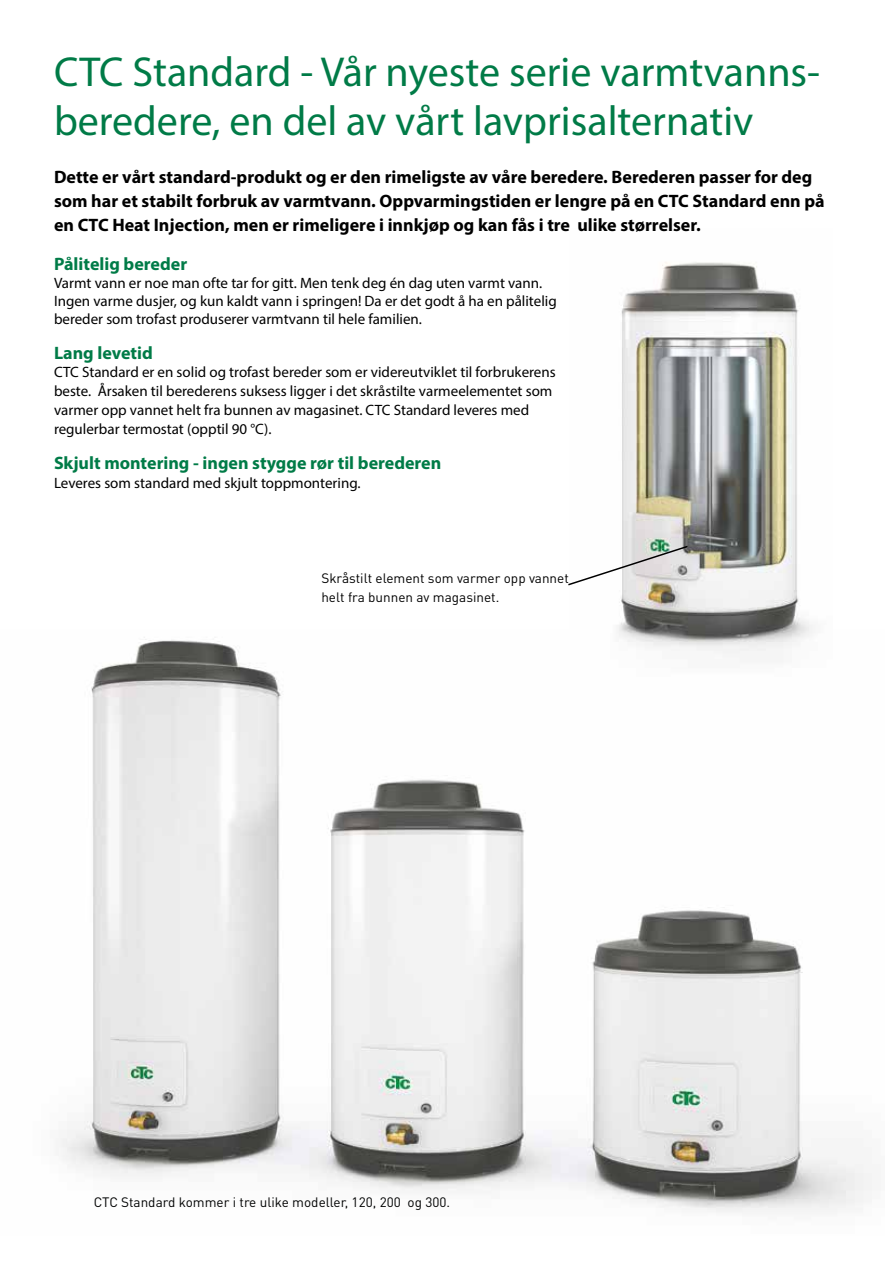
<style>
.page{position:relative;width:893px;height:1263px;background:#fff}
.page>*{position:absolute;margin:0;border:0;box-sizing:border-box;transform-origin:0 0}
.t1{font:42px/49.5px "Myriad Pro";color:#007b47}
.t2{font:700 18px/24px "Myriad Pro";color:#000}
.t3{font:700 18px "Myriad Pro";color:#007b47}
.t4{font:15px/18.8px "Myriad Pro";color:#000}
.t5{font:13.5px/18.8px "DINOT";color:#000}
.t6{font:13.5px "DINOT";color:#010202}
</style>
<div class="page">
<img style="left:60px;top:637px;width:812px;height:576px">
<img style="left:569px;top:262px;width:264px;height:514px">
<svg style="left:568px;top:544px;width:121px;height:43px"></svg>
<h1 class="t1" style="left:54px;top:47px;width:768px">CTC Standard - Vår nyeste serie varmtvanns&shy;beredere, en del av vårt lavprisalternativ</h1>
<p class="t2" style="left:54px;top:167px;width:772px">Dette er vårt standard-produkt og er den rimeligste av våre beredere. Berederen passer for deg som har et stabilt forbruk av varmtvann. Oppvarmingstiden er lengre på en CTC Standard enn på en CTC Heat Injection, men er rimeligere i innkjøp og kan fås i tre ulike størrelser.</p>
<p class="t3" style="left:54px;top:257px;width:135px">Pålitelig bereder</p>
<p class="t4" style="left:54px;top:274px;width:504px;line-height:18px">Varmt vann er noe man ofte tar for gitt. Men tenk deg én dag uten varmt vann.<br>Ingen varme dusjer, og kun kaldt vann i springen! Da er det godt å ha en pålitelig bereder som trofast produserer varmtvann til hele familien.</p>
<p class="t3" style="left:54px;top:345px;width:100px">Lang levetid</p>
<p class="t4" style="left:54px;top:363px;width:503px">CTC Standard er en solid og trofast bereder som er videreutviklet til forbrukerens beste. Årsaken til berederens suksess ligger i det skråstilte varmeelementet som varmer opp vannet helt fra bunnen av magasinet. CTC Standard leveres med regulerbar termostat (opptil 90 °C).</p>
<p class="t3" style="left:54px;top:456px;width:389px">Skjult montering - ingen stygge rør til berederen</p>
<p class="t4" style="left:54px;top:473px;width:308px">Leveres som standard med skjult toppmontering.</p>
<p class="t5" style="left:321px;top:568px;width:249px">Skråstilt element som varmer opp vannet helt fra bunnen av magasinet.</p>
<p class="t6" style="left:94px;top:1194px;width:358px">CTC Standard kommer i tre ulike modeller, 120, 200 og 300.</p>
</div>
